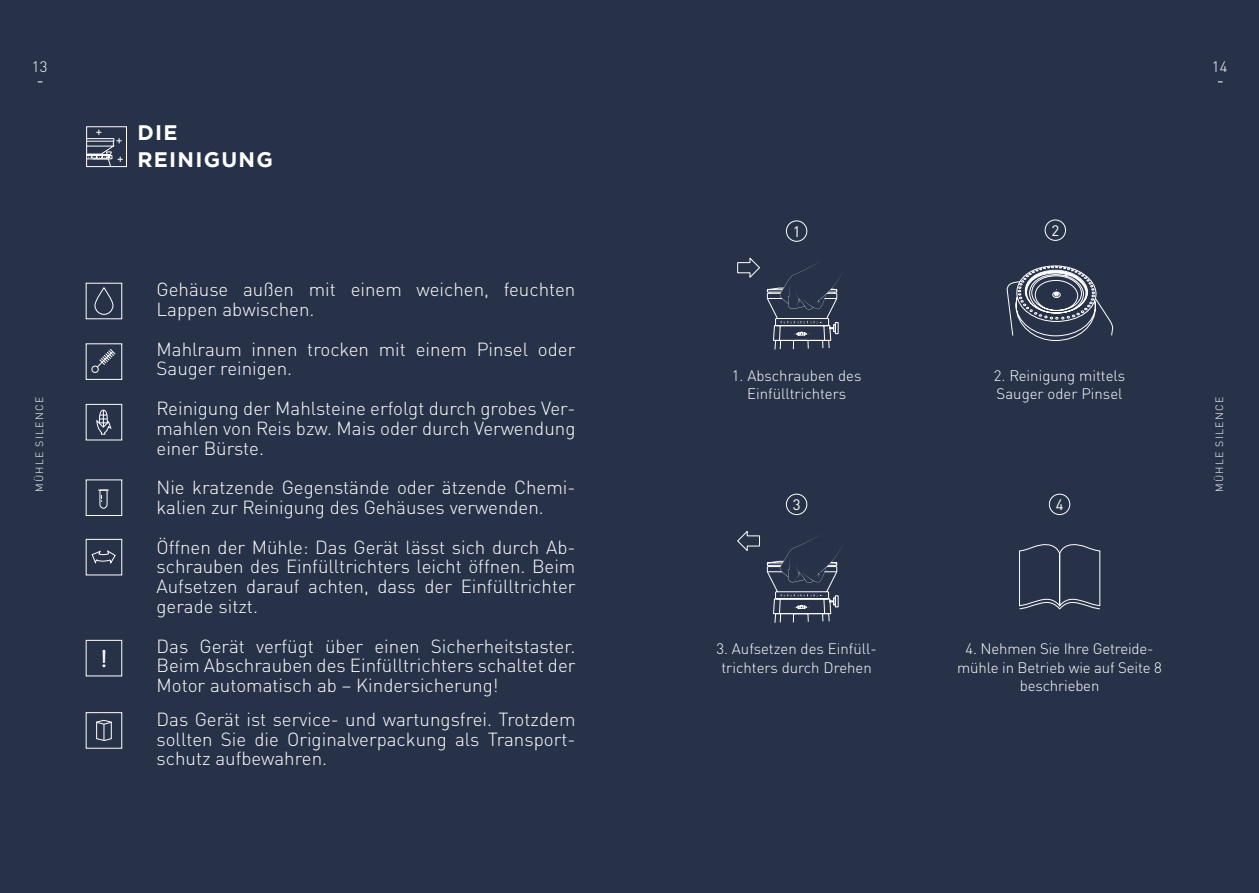
<style>
.page{position:relative;width:1259px;height:893px;background:#273249}
.page>*{position:absolute;margin:0;border:0;box-sizing:border-box;transform-origin:0 0}
.t1{font:24.15px "The Mix";color:#fff}
.t2{font:700 21px/26.7px "Gotham";letter-spacing:.06em;color:#fff}
.t3{font:300 18.75px/19.8px "DIN Pro";color:#fff;text-align:justify}
.t4{font:300 15px/18.6px "DIN Pro";color:#fff;text-align:center}
.t5{font:15px "DIN Pro";color:#fff}
.t6{font:300 10.5px "DIN Pro";letter-spacing:.12em;color:#fff}
</style>
<div class="page">
<div style="left:86px;top:126px;width:41px;height:41px;border:1px solid #fff"></div>
<svg style="left:86px;top:130px;width:37px;height:38px"></svg>
<div style="left:86px;top:343px;width:36px;height:37px;border:1px solid #fff"></div>
<div style="left:95px;top:287px;width:18px;height:28px;border:1px solid #fff;border-radius:9px"></div>
<svg style="left:91px;top:349px;width:25px;height:24px"></svg>
<div style="left:86px;top:404px;width:36px;height:36px;border:1px solid #fff"></div>
<svg style="left:96px;top:409px;width:16px;height:26px"></svg>
<div style="left:86px;top:539px;width:36px;height:36px;border:1px solid #fff"></div>
<svg style="left:91px;top:550px;width:25px;height:14px"></svg>
<div style="left:86px;top:479px;width:36px;height:37px;border:1px solid #fff"></div>
<svg style="left:98px;top:489px;width:11px;height:20px"></svg>
<div style="left:86px;top:640px;width:36px;height:36px;border:1px solid #fff"></div>
<div style="left:86px;top:712px;width:36px;height:37px;border:1px solid #fff"></div>
<svg style="left:96px;top:720px;width:16px;height:21px"></svg>
<div style="left:786px;top:221px;width:21px;height:21px;border:1px solid #fff;border-radius:50%"></div>
<svg style="left:767px;top:263px;width:76px;height:87px"></svg>
<svg style="left:737px;top:257px;width:23px;height:21px"></svg>
<div style="left:786px;top:494px;width:21px;height:21px;border:1px solid #fff;border-radius:50%"></div>
<svg style="left:767px;top:536px;width:75px;height:87px"></svg>
<svg style="left:737px;top:531px;width:23px;height:20px"></svg>
<div style="left:1049px;top:494px;width:21px;height:21px;border:1px solid #fff;border-radius:50%"></div>
<svg style="left:1019px;top:544px;width:81px;height:65px"></svg>
<div style="left:1044px;top:220px;width:22px;height:21px;border:1px solid #fff;border-radius:50%"></div>
<svg style="left:1006px;top:266px;width:107px;height:75px"></svg>
<p class="t4" style="left:32px;top:56px;width:17px">13</p>
<p class="t6" style="left:31px;top:492px;width:97px;rotate:-90deg">MÜHLE SILENCE</p>
<p class="t2" style="left:137px;top:119px;width:137px">DIE<br>REINIGUNG</p>
<p class="t1" style="left:100px;top:639px;width:9px">!</p>
<p class="t3" style="left:156px;top:278px;width:420px">Gehäuse außen mit einem weichen, feuchten<br>Lappen abwischen.</p>
<p class="t3" style="left:156px;top:337px;width:420px">Mahlraum innen trocken mit einem Pinsel oder<br>Sauger reinigen.</p>
<p class="t3" style="left:156px;top:397px;width:420px">Reinigung der Mahlsteine erfolgt durch grobes Ver&shy;mahlen von Reis bzw. Mais oder durch Verwendung einer Bürste.</p>
<p class="t3" style="left:156px;top:476px;width:420px">Nie kratzende Gegenstände oder ätzende Chemi&shy;kalien zur Reinigung des Gehäuses verwenden.</p>
<p class="t3" style="left:156px;top:535px;width:420px">Öffnen der Mühle: Das Gerät lässt sich durch Ab&shy;schrauben des Einfülltrichters leicht öffnen. Beim Aufsetzen darauf achten, dass der Einfülltrichter gerade sitzt.</p>
<p class="t3" style="left:156px;top:634px;width:420px">Das Gerät verfügt über einen Sicherheitstaster.<br>Beim Abschrauben des Einfülltrichters schaltet der Motor automatisch ab – Kindersicherung!</p>
<p class="t3" style="left:156px;top:707px;width:420px">Das Gerät ist service- und wartungsfrei. Trotzdem sollten Sie die Originalverpackung als Transport&shy;schutz aufbewahren.</p>
<p class="t4" style="left:1212px;top:56px;width:17px">14</p>
<p class="t5" style="left:792px;top:221px;width:9px">1</p>
<p class="t5" style="left:1051px;top:220px;width:9px">2</p>
<p class="t4" style="left:732px;top:365px;width:131px">1. Abschrauben des<br>Einfülltrichters</p>
<p class="t4" style="left:994px;top:365px;width:133px;text-align:left">2. Reinigung mittels<br>Sauger oder Pinsel</p>
<p class="t6" style="left:1211px;top:492px;width:97px;rotate:-90deg">MÜHLE SILENCE</p>
<p class="t5" style="left:792px;top:494px;width:9px">3</p>
<p class="t5" style="left:1055px;top:494px;width:9px">4</p>
<p class="t4" style="left:716px;top:638px;width:162px">3. Aufsetzen des Einfüll&shy;trichters durch Drehen</p>
<p class="t4" style="left:957px;top:638px;width:206px">4. Nehmen Sie Ihre Getreide&shy;mühle in Betrieb wie auf Seite 8 beschrieben</p>
</div>
